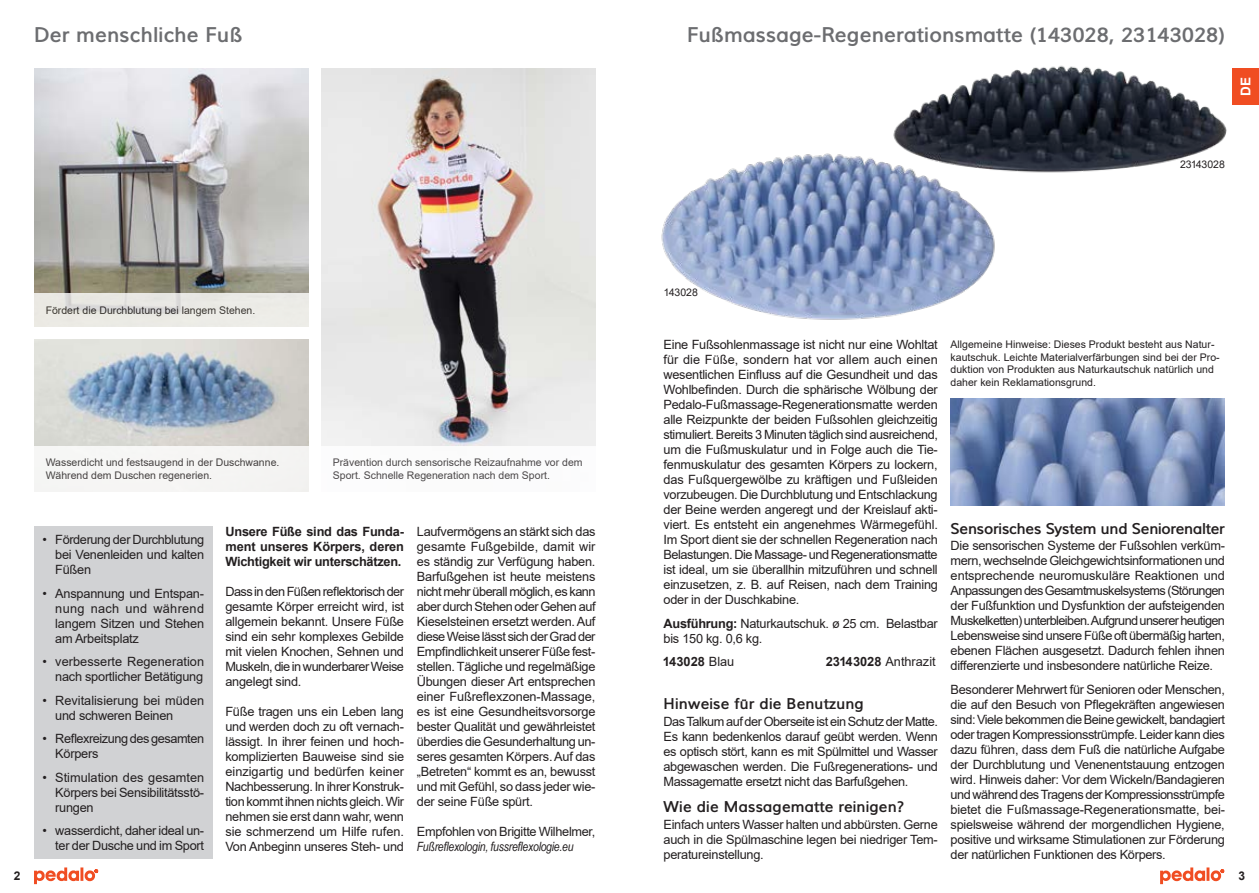
<style>
.page{position:relative;width:1259px;height:893px;background:#fff}
.page>*{position:absolute;margin:0;border:0;box-sizing:border-box;transform-origin:0 0}
.t1{font:700 20.85px "Muli";color:#6c6d70}
.t2{font:700 15.3px "Muli";color:#231f20}
.t3{font:700 15.3px "Muli";letter-spacing:-.02em;color:#231f20}
.t4{font:700 13.5px "Arial";color:#fff}
.t5{font:12.75px/15px "Arial";letter-spacing:-.02em;color:#231f20;text-align:justify}
.t6{font:700 12.75px/15px "Arial";letter-spacing:-.02em;color:#231f20;text-align:justify}
.t7{font:12.75px/15px "Arial";color:#231f20}
.t8{font:italic 12.75px "Arial Narrow";letter-spacing:-.02em;color:#231f20}
.t9{font:700 12px "Arial";color:#231f20}
.t10{font:10.5px/12.8px "Arial";color:#231f20}
.s1{font-weight:700}
.s2{font-weight:400}
</style>
<div class="page">
<svg style="left:34px;top:867px;width:64px;height:17px"></svg>
<svg style="left:1160px;top:867px;width:64px;height:17px"></svg>
<img style="left:34px;top:68px;width:274px;height:226px">
<img style="left:950px;top:399px;width:275px;height:107px">
<img style="left:321px;top:68px;width:274px;height:378px">
<div style="left:34px;top:527px;width:179px;height:332px;background:#d1d2d4"></div>
<img style="left:34px;top:339px;width:274px;height:107px">
<img style="left:893px;top:65px;width:334px;height:108px">
<img style="left:661px;top:149px;width:340px;height:171px">
<svg style="left:34px;top:294px;width:275px;height:33px;background:#e8e8e3"></svg>
<div style="left:33px;top:446px;width:276px;height:46px;background:#f6f5f4"></div>
<div style="left:1232px;top:68px;width:27px;height:37px;background:#f04d22"></div>
<h1 class="t1" style="left:34px;top:22px;width:210px">Der menschliche Fuß</h1>
<h1 class="t1" style="left:687px;top:22px;width:539px">Fußmassage-Regenerationsmatte (143028, 23143028)</h1>
<p class="t4" style="left:1236px;top:96px;width:20px;rotate:-90deg">DE</p>
<p class="t10" style="left:1180px;top:158px;width:46px">23143028</p>
<p class="t10" style="left:46px;top:304px;width:211px">Fördert die Durchblutung bei langem Stehen.</p>
<p class="t10" style="left:46px;top:456px;width:235px">Wasserdicht und festsaugend in der Duschwanne.<br>Während dem Duschen regenerien.</p>
<p class="t10" style="left:333px;top:456px;width:251px">Prävention durch sensorische Reizaufnahme vor dem<br>Sport. Schnelle Regeneration nach dem Sport.</p>
<p class="t5" style="left:55px;top:532px;width:150px;text-indent:-13px">• Förderung der Durchblutung bei Venenleiden und kalten Füßen</p>
<p class="t5" style="left:55px;top:586px;width:150px;text-indent:-13px">• Anspannung und Entspan&shy;nung nach und während langem Sitzen und Stehen am Arbeitsplatz</p>
<p class="t5" style="left:43px;top:654px;width:163px;text-align:right">• verbesserte Regeneration nach sportlicher Betätigung</p>
<p class="t7" style="left:55px;top:693px;width:150px;text-indent:-13px">• Revitalisierung bei müden und schweren Beinen</p>
<p class="t5" style="left:55px;top:731px;width:150px;text-indent:-13px">• Reflexreizung des gesamten<br>Körpers</p>
<p class="t5" style="left:55px;top:770px;width:150px;text-indent:-13px">• Stimulation des gesamten Körpers bei Sensibilitätsstö&shy;rungen</p>
<p class="t5" style="left:43px;top:823px;width:163px;text-align:right">• wasserdicht, daher ideal un&shy;ter der Dusche und im Sport</p>
<p class="t6" style="left:225px;top:524px;width:180px">Unsere Füße sind das Funda&shy;ment unseres Körpers, deren Wichtigkeit wir unterschätzen.</p>
<p class="t5" style="left:225px;top:584px;width:180px">Dass in den Füßen reflektorisch der gesamte Körper erreicht wird, ist allgemein bekannt. Unsere Füße sind ein sehr komplexes Gebilde mit vielen Knochen, Sehnen und Muskeln, die in wunderbarer Weise angelegt sind.</p>
<p class="t5" style="left:225px;top:704px;width:180px">Füße tragen uns ein Leben lang und werden doch zu oft vernach&shy;lässigt. In ihrer feinen und hoch&shy;komplizierten Bauweise sind sie einzigartig und bedürfen keiner Nachbesserung. In ihrer Konstruk&shy;tion kommt ihnen nichts gleich. Wir nehmen sie erst dann wahr, wenn sie schmerzend um Hilfe rufen.<br>Von Anbeginn unseres Steh- und</p>
<p class="t5" style="left:417px;top:524px;width:180px">Laufvermögens an stärkt sich das gesamte Fußgebilde, damit wir es ständig zur Verfügung haben.<br>Barfußgehen ist heute meistens nicht mehr überall möglich, es kann aber durch Stehen oder Gehen auf Kieselsteinen ersetzt werden. Auf diese Weise lässt sich der Grad der Empfindlichkeit unserer Füße fest&shy;stellen. Tägliche und regelmäßige Übungen dieser Art entsprechen einer Fußreflexzonen-Massage, es ist eine Gesundheitsvorsorge bester Qualität und gewährleistet überdies die Gesunderhaltung un&shy;seres gesamten Körpers. Auf das „Betreten“ kommt es an, bewusst und mit Gefühl, so dass jeder wie&shy;der seine Füße spürt.</p>
<p class="t5" style="left:417px;top:824px;width:180px">Empfohlen von Brigitte Wilhelmer,</p>
<p class="t8" style="left:417px;top:837px;width:158px">Fußreflexologin, fussreflexologie.eu</p>
<p class="t10" style="left:664px;top:286px;width:35px">143028</p>
<p class="t5" style="left:663px;top:337px;width:276px">Eine Fußsohlenmassage ist nicht nur eine Wohltat für die Füße, sondern hat vor allem auch einen wesentlichen Einfluss auf die Gesundheit und das Wohlbefinden. Durch die sphärische Wölbung der Pedalo-Fußmassage-Regenerationsmatte werden alle Reizpunkte der beiden Fußsohlen gleichzeitig stimuliert. Bereits 3 Minuten täglich sind ausreichend, um die Fußmuskulatur und in Folge auch die Tie&shy;fenmuskulatur des gesamten Körpers zu lockern, das Fußquergewölbe zu kräftigen und Fußleiden vorzubeugen. Die Durchblutung und Entschlackung der Beine werden angeregt und der Kreislauf akti&shy;viert. Es entsteht ein angenehmes Wärmegefühl.<br>Im Sport dient sie der schnellen Regeneration nach Belastungen. Die Massage- und Regenerationsmatte ist ideal, um sie überallhin mitzuführen und schnell einzusetzen, z. B. auf Reisen, nach dem Training oder in der Duschkabine.</p>
<p class="t5" style="left:663px;top:616px;width:276px"><span class="s1">Ausführung:</span> Naturkautschuk. ø 25 cm. Belastbar bis 150 kg. 0,6 kg.</p>
<p class="t6" style="left:663px;top:654px;width:72px">143028 <span class="s2">Blau</span></p>
<p class="t7" style="left:825px;top:654px;width:112px"><span class="s1">23143028</span> Anthrazit</p>
<p class="t2" style="left:663px;top:695px;width:202px">Hinweise für die Benutzung</p>
<p class="t5" style="left:663px;top:714px;width:276px">Das Talkum auf der Oberseite ist ein Schutz der Matte.<br>Es kann bedenkenlos darauf geübt werden. Wenn es optisch stört, kann es mit Spülmittel und Wasser abgewaschen werden. Die Fußregenerations- und Massagematte ersetzt nicht das Barfußgehen.</p>
<p class="t2" style="left:663px;top:798px;width:243px">Wie die Massagematte reinigen?</p>
<p class="t5" style="left:663px;top:817px;width:276px">Einfach unters Wasser halten und abbürsten. Gerne auch in die Spülmaschine legen bei niedriger Tem&shy;peratureinstellung.</p>
<p class="t10" style="left:950px;top:338px;width:271px">Allgemeine Hinweise: Dieses Produkt besteht aus Natur&shy;kautschuk. Leichte Materialverfärbungen sind bei der Pro&shy;duktion von Produkten aus Naturkautschuk natürlich und daher kein Reklamationsgrund.</p>
<p class="t3" style="left:950px;top:519px;width:276px">Sensorisches System und Seniorenalter</p>
<p class="t5" style="left:950px;top:538px;width:276px">Die sensorischen Systeme der Fußsohlen verküm&shy;mern, wechselnde Gleichgewichtsinformationen und entsprechende neuromuskuläre Reaktionen und Anpassungen des Gesamtmuskelsystems (Störungen der Fußfunktion und Dysfunktion der aufsteigenden Muskelketten) unterbleiben. Aufgrund unserer heutigen Lebensweise sind unsere Füße oft übermäßig harten, ebenen Flächen ausgesetzt. Dadurch fehlen ihnen differenzierte und insbesondere natürliche Reize.</p>
<p class="t5" style="left:950px;top:682px;width:276px">Besonderer Mehrwert für Senioren oder Menschen, die auf den Besuch von Pflegekräften angewiesen sind: Viele bekommen die Beine gewickelt, bandagiert oder tragen Kompressionsstrümpfe. Leider kann dies dazu führen, dass dem Fuß die natürliche Aufgabe der Durchblutung und Venenentstauung entzogen wird. Hinweis daher: Vor dem Wickeln/Bandagieren und während des Tragens der Kompressionsstrümpfe bietet die Fußmassage-Regenerationsmatte, bei&shy;spielsweise während der morgendlichen Hygiene, positive und wirksame Stimulationen zur Förderung der natürlichen Funktionen des Körpers.</p>
<p class="t9" style="left:14px;top:867px;width:8px">2</p>
<p class="t9" style="left:1238px;top:867px;width:8px">3</p>
</div>
